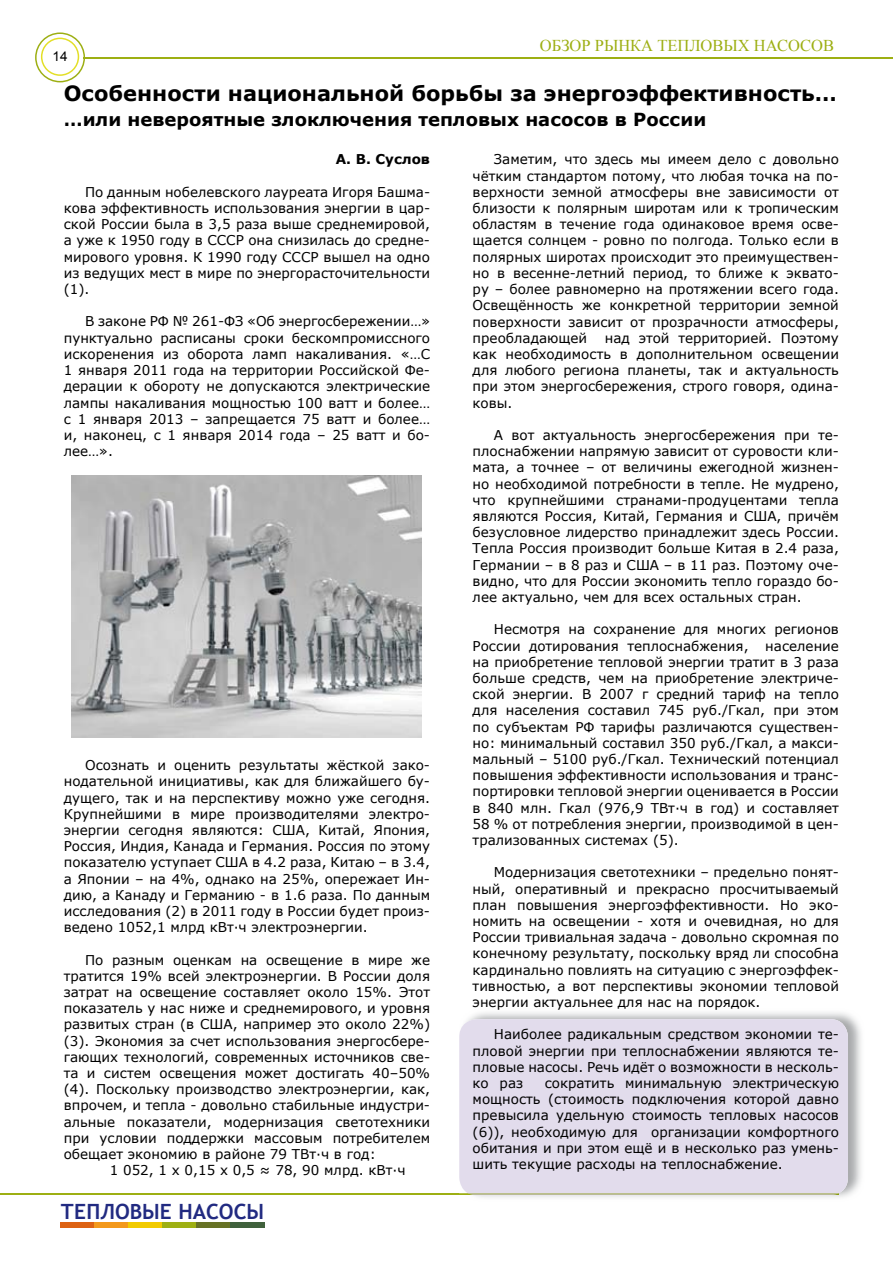
<style>
.page{position:relative;width:893px;height:1263px;background:#fff}
.page>*{position:absolute;margin:0;border:0;box-sizing:border-box;transform-origin:0 0}
.t1{font:700 21px "Verdana";color:#000}
.t2{font:700 21px "Trebuchet MS";color:#212a81}
.t3{font:700 18px "Verdana";color:#000}
.t4{font:16.5px "Times New Roman";color:#9daf13}
.t5{font:13.5px/16.2px "Verdana";color:#000;text-align:justify}
.t6{font:700 13.5px "Verdana";color:#000}
.t7{font:13.5px "Arial";color:#000}
</style>
<div class="page">
<div style="left:60px;top:1222px;width:34px;height:6px;background:#dd6212"></div>
<div style="left:94px;top:1222px;width:34px;height:6px;background:#f3991b"></div>
<div style="left:128px;top:1222px;width:34px;height:6px;background:#f2cb00"></div>
<div style="left:162px;top:1222px;width:35px;height:6px;background:#9eb013"></div>
<div style="left:197px;top:1222px;width:34px;height:6px;background:#677225"></div>
<div style="left:231px;top:1222px;width:34px;height:6px;background:#40613c"></div>
<hr style="left:0;top:1193px;width:839px;height:2px;background:#9daf13">
<hr style="left:84px;top:57px;width:809px;height:1px;background:#9daf13">
<svg style="left:35px;top:32px;width:50px;height:50px"></svg>
<img style="left:469px;top:1012px;width:392px;height:186px">
<div style="left:459px;top:1019px;width:389px;height:176px;background:#e2dcec"></div>
<svg style="left:468px;top:1193px;width:370px;height:2px"></svg>
<img style="left:72px;top:475px;width:349px;height:262px">
<p class="t4" style="left:540px;top:34px;width:296px">ОБЗОР РЫНКА ТЕПЛОВЫХ НАСОСОВ</p>
<p class="t7" style="left:53px;top:47px;width:17px">14</p>
<h1 class="t1" style="left:64px;top:79px;width:775px">Особенности национальной борьбы за энергоэффективность…</h1>
<h2 class="t3" style="left:64px;top:107px;width:644px">…или невероятные злоключения тепловых насосов в России</h2>
<p class="t6" style="left:336px;top:150px;width:96px">А. В. Суслов</p>
<p class="t5" style="left:64px;top:184px;width:368px;text-indent:21px">По данным нобелевского лауреата Игоря Башма&shy;кова эффективность использования энергии в цар&shy;ской России была в 3,5 раза выше среднемировой, а уже к 1950 году в СССР она снизилась до средне&shy;мирового уровня. К 1990 году СССР вышел на одно из ведущих мест в мире по энергорасточительности (1).</p>
<p class="t5" style="left:64px;top:313px;width:368px;text-indent:21px">В законе РФ № 261-ФЗ «Об энергосбережении…» пунктуально расписаны сроки бескомпромиссного искоренения из оборота ламп накаливания. «…С 1 января 2011 года на территории Российской Фе&shy;дерации к обороту не допускаются электрические лампы накаливания мощностью 100 ватт и более… с 1 января 2013 – запрещается 75 ватт и более… и, наконец, с 1 января 2014 года – 25 ватт и бо&shy;лее…».</p>
<p class="t5" style="left:473px;top:151px;width:368px;text-indent:21px">Заметим, что здесь мы имеем дело с довольно чётким стандартом потому, что любая точка на по&shy;верхности земной атмосферы вне зависимости от близости к полярным широтам или к тропическим областям в течение года одинаковое время осве&shy;щается солнцем - ровно по полгода. Только если в полярных широтах происходит это преимуществен&shy;но в весенне-летний период, то ближе к эквато&shy;ру – более равномерно на протяжении всего года.<br>Освещённость же конкретной территории земной поверхности зависит от прозрачности атмосферы, преобладающей</p>
<p class="t5" style="left:473px;top:330px;width:368px;text-indent:132px">над этой территорией. Поэтому как необходимость в дополнительном освещении для любого региона планеты, так и актуальность при этом энергосбережения, строго говоря, одина&shy;ковы.</p>
<p class="t5" style="left:473px;top:427px;width:368px;text-indent:21px">А вот актуальность энергосбережения при те&shy;плоснабжении напрямую зависит от суровости кли&shy;мата, а точнее – от величины ежегодной жизнен&shy;но необходимой потребности в тепле. Не мудрено, что крупнейшими странами-продуцентами тепла являются Россия, Китай, Германия и США, причём безусловное лидерство принадлежит здесь России.<br>Тепла Россия производит больше Китая в 2.4 раза, Германии – в 8 раз и США – в 11 раз. Поэтому оче&shy;видно, что для России экономить тепло гораздо бо&shy;лее актуально, чем для всех остальных стран.</p>
<p class="t5" style="left:473px;top:621px;width:368px;text-indent:21px">Несмотря на сохранение для многих регионов России дотирования теплоснабжения, население на приобретение тепловой энергии тратит в 3 раза больше средств, чем на приобретение электриче&shy;ской энергии. В 2007 г средний тариф на тепло для населения составил 745 руб./Гкал, при этом по субъектам РФ тарифы различаются существен&shy;но: минимальный составил 350 руб./Гкал, а макси&shy;мальный – 5100 руб./Гкал. Технический потенциал повышения эффективности использования и транс&shy;портировки тепловой энергии оценивается в России в 840 млн. Гкал (976,9 ТВт∙ч в год) и составляет 58 % от потребления энергии, производимой в цен&shy;трализованных системах (5).</p>
<p class="t5" style="left:473px;top:864px;width:368px;text-indent:21px">Модернизация светотехники – предельно понят&shy;ный, оперативный и прекрасно просчитываемый план повышения энергоэффективности. Но эко&shy;номить на освещении - хотя и очевидная, но для России тривиальная задача - довольно скромная по конечному результату, поскольку вряд ли способна кардинально повлиять на ситуацию с энергоэффек&shy;тивностью, а вот перспективы экономии тепловой энергии актуальнее для нас на порядок.</p>
<p class="t5" style="left:473px;top:1026px;width:368px;text-indent:21px">Наиболее радикальным средством экономии те&shy;пловой энергии при теплоснабжении являются те&shy;пловые насосы. Речь идёт о возможности в несколь&shy;ко раз</p>
<p class="t5" style="left:64px;top:757px;width:368px;text-indent:21px">Осознать и оценить результаты жёсткой зако&shy;нодательной инициативы, как для ближайшего бу&shy;дущего, так и на перспективу можно уже сегодня.<br>Крупнейшими в мире производителями электро&shy;энергии сегодня являются: США, Китай, Япония, Россия, Индия, Канада и Германия. Россия по этому показателю уступает США в 4.2 раза, Китаю – в 3.4, а Японии – на 4%, однако на 25%, опережает Ин&shy;дию, а Канаду и Германию - в 1.6 раза. По данным исследования (2) в 2011 году в России будет произ&shy;ведено 1052,1 млрд кВт∙ч электроэнергии.</p>
<p class="t5" style="left:85px;top:951px;width:347px">По разным оценкам на освещение в мире же</p>
<p class="t5" style="left:64px;top:967px;width:368px">тратится 19% всей электроэнергии. В России доля</p>
<p class="t5" style="left:64px;top:984px;width:368px">затрат на освещение составляет около 15%. Этот</p>
<p class="t5" style="left:64px;top:1000px;width:368px">показатель у нас ниже и среднемирового, и уровня</p>
<p class="t5" style="left:64px;top:1016px;width:368px">развитых стран (в США, например это около 22%)</p>
<p class="t5" style="left:64px;top:1032px;width:368px">(3). Экономия за счет использования энергосбере-</p>
<p class="t5" style="left:64px;top:1048px;width:368px">гающих технологий, современных источников све-</p>
<p class="t5" style="left:64px;top:1065px;width:368px">та и систем освещения может достигать 40–50%</p>
<p class="t5" style="left:64px;top:1081px;width:368px">(4). Поскольку производство электроэнергии, как,</p>
<p class="t5" style="left:64px;top:1097px;width:368px">впрочем, и тепла - довольно стабильные индустри-</p>
<p class="t5" style="left:64px;top:1113px;width:368px">альные показатели, модернизация светотехники</p>
<p class="t5" style="left:64px;top:1129px;width:368px">при условии поддержки массовым потребителем</p>
<p class="t5" style="left:64px;top:1146px;width:314px">обещает экономию в районе 79 ТВт∙ч в год:</p>
<p class="t5" style="left:110px;top:1162px;width:297px">1 052, 1 x 0,15 x 0,5 ≈ 78, 90 млрд. кВт∙ч</p>
<p class="t5" style="left:473px;top:1075px;width:368px;text-indent:72px">сократить минимальную электрическую мощность (стоимость подключения которой давно превысила удельную стоимость тепловых насосов (6)), необходимую для организации комфортного обитания и при этом ещё и в несколько раз умень&shy;шить текущие расходы на теплоснабжение.</p>
<h1 class="t2" style="left:61px;top:1198px;width:205px">ТЕПЛОВЫЕ НАСОСЫ</h1>
</div>
